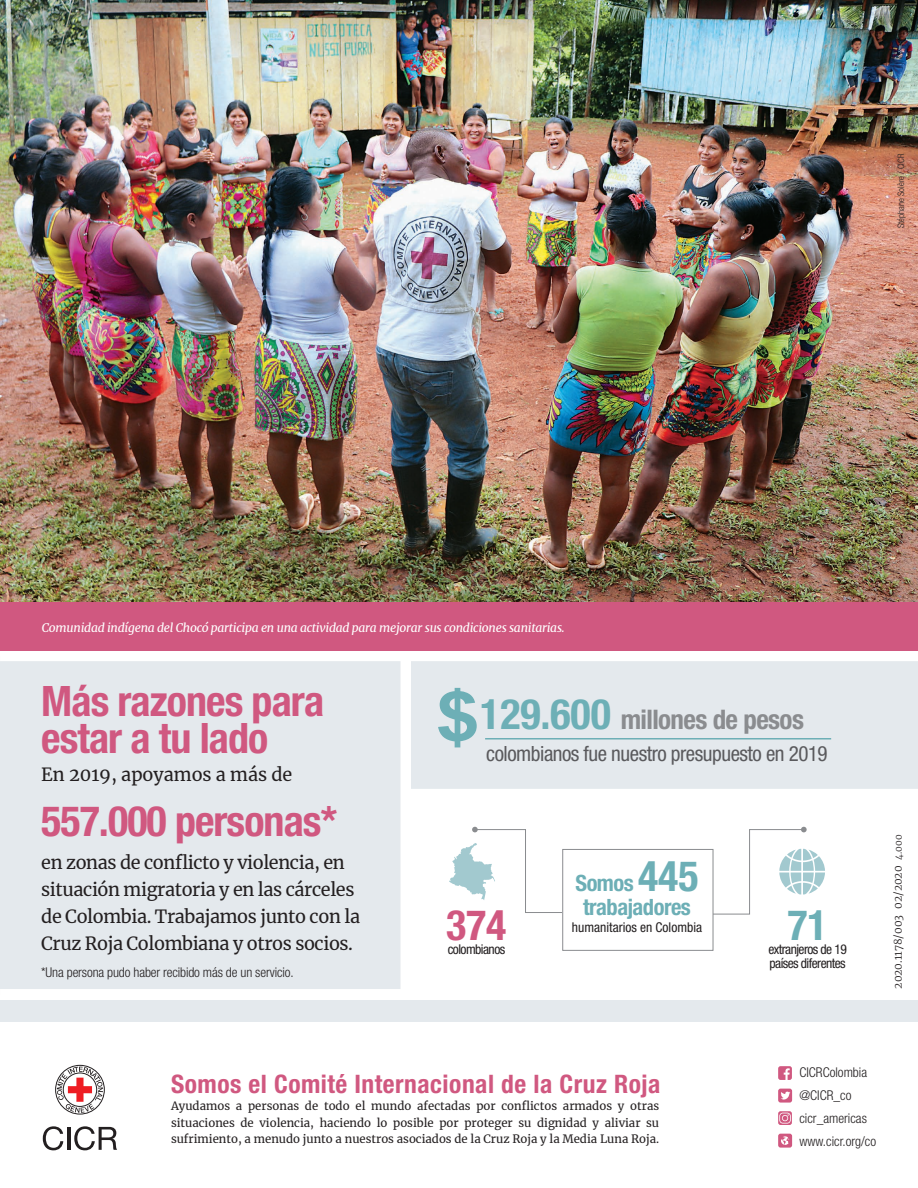
<style>
.page{position:relative;width:918px;height:1188px;background:#fff}
.page>*{position:absolute;margin:0;border:0;box-sizing:border-box;transform-origin:0 0}
.t1{font:700 condensed 42px/37px "Helvetica Neue LT Std";letter-spacing:-.02em;color:#d05880}
.t2{font:700 condensed 42px "Helvetica Neue LT Std";color:#6dafb6}
.t3{font:700 condensed 27px "Helvetica Neue LT Std";letter-spacing:-.02em;color:#8a8c8f}
.t4{font:700 condensed 25.5px "Helvetica Neue LT Std";letter-spacing:.02em;color:#d05880}
.t5{font:700 condensed 22.5px/23.2px "Helvetica Neue LT Std";letter-spacing:-.02em;color:#6dafb6;text-align:center}
.t6{font:condensed 21px "Helvetica Neue LT Std";letter-spacing:-.02em;color:#5a5a5d}
.t7{font:18px/27px "Merriweather";letter-spacing:-.02em;color:#231f20}
.t8{font:18px "Merriweather";color:#231f20}
.t9{font:300 condensed 13.5px/23.2px "Helvetica Neue LT Std";color:#231f20}
.t10{font:condensed 13.5px/14.2px "Helvetica Neue LT Std";letter-spacing:-.04em;color:#231f20}
.t11{font:condensed 13.5px "Helvetica Neue LT Std";color:#231f20}
.t12{font:italic 12px "Merriweather";letter-spacing:-.02em;color:#fff}
.t13{font:11.4px/16.5px "Merriweather";color:#231f20;text-align:justify}
._02_Credito{font:300 10.5px "Merriweather";color:#231f20}
.t14{font:300 condensed 9px "Helvetica Neue LT Pro";color:#231f20}
.s1{font-size:42px;color:#6dafb6}
.s2{font-size:42px}
.s3{font-size:9px}
</style>
<div class="page">
<div style="left:411px;top:661px;width:507px;height:128px;background:#e4e9ed"></div>
<div style="left:0;top:661px;width:401px;height:328px;background:#e4e9ed"></div>
<div style="left:55px;top:1065px;width:50px;height:49px;border:1px solid #231f20;border-radius:50%"></div>
<svg style="left:57px;top:1067px;width:46px;height:46px"></svg>
<svg style="left:43px;top:1126px;width:20px;height:24px"></svg>
<hr style="left:67px;top:1127px;width:3px;height:23px;background:#231f20">
<svg style="left:74px;top:1126px;width:43px;height:24px"></svg>
<svg style="left:778px;top:1066px;width:14px;height:14px"></svg>
<svg style="left:778px;top:1111px;width:14px;height:14px"></svg>
<svg style="left:778px;top:1089px;width:14px;height:14px"></svg>
<svg style="left:778px;top:1134px;width:14px;height:14px"></svg>
<div style="left:0;top:1001px;width:918px;height:21px;background:#e4e9ed"></div>
<img style="left:0;top:0;width:918px;height:602px">
<hr style="left:485px;top:738px;width:346px;height:2px;background:#6dafb6">
<svg style="left:438px;top:688px;width:39px;height:59px;background:#a5cad0"></svg>
<div style="left:0;top:602px;width:918px;height:49px;background:#d05880"></div>
<svg style="left:449px;top:827px;width:113px;height:86px"></svg>
<div style="left:562px;top:849px;width:151px;height:102px;border:1px solid #8a8c8f"></div>
<svg style="left:699px;top:827px;width:126px;height:90px"></svg>
<p class="t14" style="left:896px;top:228px;width:76px;rotate:-90deg">Stéphane Solère / CICR</p>
<p class="t12" style="left:42px;top:620px;width:524px">Comunidad indígena del Chocó participa en una actividad para mejorar sus condiciones sanitarias.</p>
<p class="t1" style="left:41px;top:682px;width:284px">Más razones para estar a tu lado</p>
<p class="t8" style="left:41px;top:762px;width:253px">En 2019, apoyamos a más de</p>
<p class="t1" style="left:41px;top:802px;width:297px">557.000 personas*</p>
<p class="t7" style="left:41px;top:849px;width:320px">en zonas de conflicto y violencia, en situación migratoria y en las cárceles de Colombia. Trabajamos junto con la Cruz Roja Colombiana y otros socios.</p>
<p class="t9" style="left:41px;top:960px;width:254px">*Una persona pudo haber recibido más de un servicio.</p>
<p class="t3" style="left:480px;top:703px;width:325px"><span class="s1">129.600</span> millones de pesos</p>
<p class="t6" style="left:486px;top:742px;width:343px">colombianos fue nuestro presupuesto en 2019</p>
<p class="t1" style="left:446px;top:906px;width:62px">374</p>
<p class="t10" style="left:448px;top:942px;width:59px">colombianos</p>
<p class="t5" style="left:576px;top:871px;width:125px">Somos <span class="s2">445 </span>trabajadores</p>
<p class="t11" style="left:572px;top:920px;width:132px">humanitarios en Colombia</p>
<p class="t2" style="left:788px;top:899px;width:42px">71</p>
<p class="t10" style="left:768px;top:942px;width:80px">extranjeros de 19 países diferentes</p>
<p class="_02_Credito" style="left:891px;top:989px;width:156px;rotate:-90deg">2020.1178/003 02/2020 <span class="s3">4.000</span></p>
<p class="t4" style="left:171px;top:1069px;width:491px">Somos el Comité Internacional de la Cruz Roja</p>
<p class="t13" style="left:171px;top:1098px;width:490px">Ayudamos a personas de todo el mundo afectadas por conflictos armados y otras situaciones de violencia, haciendo lo posible por proteger su dignidad y aliviar su sufrimiento, a menudo junto a nuestros asociados de la Cruz Roja y la Media Luna Roja.</p>
<p class="t9" style="left:799px;top:1060px;width:78px">CICRColombia @CICR_co cicr_americas www.cicr.org/co</p>
</div>
